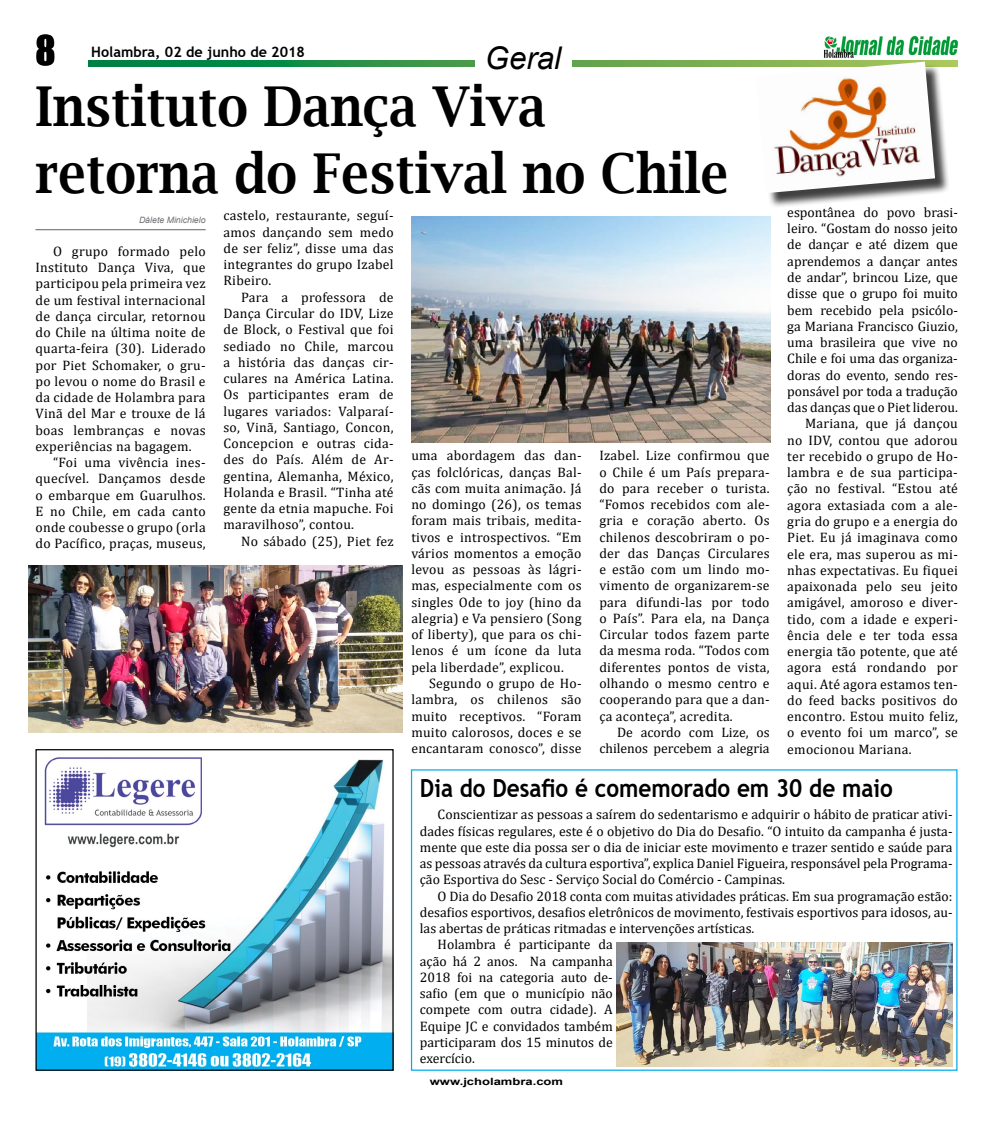
<style>
.page{position:relative;width:993px;height:1124px;background:#fff}
.page>*{position:absolute;margin:0;border:0;box-sizing:border-box;transform-origin:0 0}
.t1{font:600 55px/66px "Lucida Bright";color:#000;scale:.9 1}
.t2{font:37.5px "Impact";color:#000}
.t3{font:italic 31.25px "Arial";color:#000}
.t4{font:700 25px "Trebuchet MS";color:#000;scale:.9 1}
.t5{font:700 14.38px "Trebuchet MS";color:#000}
.t6{font:13.75px/16.2px "Cambria";color:#000;text-align:justify}
.t7{font:13.75px "Cambria";letter-spacing:.02em;color:#000}
.t8{font:700 10px "Arial";color:#000;scale:1.3 1}
.t9{font:italic 8.75px "Arial";color:#6d6e71}
</style>
<div class="page">
<svg style="left:89px;top:60px;width:868px;height:7px;background:#409a4c"></svg>
<img style="left:823px;top:35px;width:135px;height:23px">
<div style="left:474px;top:40px;width:97px;height:35px;background:#fff"></div>
<img style="left:411px;top:217px;width:359px;height:225px">
<img style="left:37px;top:757px;width:354px;height:311px">
<hr style="left:35px;top:229px;width:171px;height:1px;background:#808285">
<div style="left:757px;top:64px;width:193px;height:144px;background:#000;opacity:.75"></div>
<img style="left:755px;top:62px;width:179px;height:131px">
<img style="left:28px;top:565px;width:374px;height:167px">
<svg style="left:410px;top:769px;width:547px;height:302px"></svg>
<img style="left:616px;top:942px;width:336px;height:123px">
<h2 class="t2" style="left:35px;top:21px;width:22px">8</h2>
<p class="t5" style="left:91px;top:43px;width:215px">Holambra, 02 de junho de 2018</p>
<h3 class="t3" style="left:484px;top:38px;width:78px">Geral</h3>
<h1 class="t1" style="left:35px;top:74px;width:771px">Instituto Dança Viva retorna do Festival no Chile</h1>
<p class="t6" style="left:223px;top:207px;width:172px">castelo, restaurante, seguí&shy;amos dançando sem medo de ser feliz”, disse uma das integrantes do grupo Izabel Ribeiro.</p>
<p class="t6" style="left:223px;top:289px;width:172px;text-indent:18px">Para a professora de Dança Circular do IDV, Lize de Block, o Festival que foi sediado no Chile, marcou a história das danças cir&shy;culares na América Latina.<br>Os participantes eram de lugares variados: Valparaí&shy;so, Vinã, Santiago, Concon, Concepcion e outras cida&shy;des do País. Além de Ar&shy;gentina, Alemanha, México, Holanda e Brasil. “Tinha até gente da etnia mapuche. Foi maravilhoso”, contou.</p>
<p class="t7" style="left:241px;top:533px;width:154px">No sábado (25), Piet fez</p>
<p class="t6" style="left:787px;top:204px;width:172px">espontânea do povo brasi-</p>
<p class="t6" style="left:787px;top:220px;width:172px">leiro. “Gostam do nosso jeito</p>
<p class="t6" style="left:787px;top:236px;width:172px">de dançar e até dizem que</p>
<p class="t6" style="left:787px;top:253px;width:172px">aprendemos a dançar antes</p>
<p class="t6" style="left:787px;top:269px;width:172px">de andar”, brincou Lize, que</p>
<p class="t6" style="left:787px;top:285px;width:172px">disse que o grupo foi muito</p>
<p class="t6" style="left:787px;top:301px;width:172px">bem recebido pela psicólo-</p>
<p class="t6" style="left:787px;top:318px;width:172px">ga Mariana Francisco Giuzio,</p>
<p class="t6" style="left:787px;top:334px;width:172px">uma brasileira que vive no</p>
<p class="t6" style="left:787px;top:350px;width:172px">Chile e foi uma das organiza-</p>
<p class="t6" style="left:787px;top:366px;width:172px">doras do evento, sendo res-</p>
<p class="t6" style="left:787px;top:383px;width:172px">ponsável por toda a tradução</p>
<p class="t6" style="left:787px;top:399px;width:172px">das danças que o Piet liderou.</p>
<p class="t7" style="left:804px;top:415px;width:154px">Mariana, que já dançou</p>
<p class="t7" style="left:787px;top:432px;width:172px">no IDV, contou que adorou</p>
<p class="t7" style="left:787px;top:448px;width:172px">ter recebido o grupo de Ho-</p>
<p class="t7" style="left:787px;top:464px;width:172px">lambra e de sua participa-</p>
<p class="t7" style="left:787px;top:480px;width:172px">ção no festival. “Estou até</p>
<p class="t7" style="left:787px;top:497px;width:172px">agora extasiada com a ale-</p>
<p class="t7" style="left:787px;top:513px;width:172px">gria do grupo e a energia do</p>
<p class="t7" style="left:787px;top:529px;width:172px">Piet. Eu já imaginava como</p>
<p class="t7" style="left:787px;top:545px;width:172px">ele era, mas superou as mi-</p>
<p class="t7" style="left:787px;top:562px;width:172px">nhas expectativas. Eu fiquei</p>
<p class="t7" style="left:787px;top:578px;width:172px">apaixonada pelo seu jeito</p>
<p class="t7" style="left:787px;top:594px;width:172px">amigável, amoroso e diver-</p>
<p class="t7" style="left:787px;top:610px;width:172px">tido, com a idade e experi-</p>
<p class="t7" style="left:787px;top:627px;width:172px">ência dele e ter toda essa</p>
<p class="t7" style="left:787px;top:643px;width:172px">energia tão potente, que até</p>
<p class="t7" style="left:787px;top:659px;width:172px">agora está rondando por</p>
<p class="t7" style="left:787px;top:675px;width:172px">aqui. Até agora estamos ten-</p>
<p class="t7" style="left:787px;top:692px;width:172px">do feed backs positivos do</p>
<p class="t7" style="left:787px;top:708px;width:172px">encontro. Estou muito feliz,</p>
<p class="t7" style="left:787px;top:724px;width:172px">o evento foi um marco”, se</p>
<p class="t7" style="left:787px;top:740px;width:126px">emocionou Mariana.</p>
<p class="t9" style="left:139px;top:214px;width:68px">Dálete Minichielo</p>
<p class="t6" style="left:35px;top:243px;width:172px;text-indent:18px">O grupo formado pelo Instituto Dança Viva, que participou pela primeira vez de um festival internacional de dança circular, retornou do Chile na última noite de quarta-feira (30). Liderado por Piet Schomaker, o gru&shy;po levou o nome do Brasil e da cidade de Holambra para Vinã del Mar e trouxe de lá boas lembranças e novas experiências na bagagem.</p>
<p class="t6" style="left:35px;top:454px;width:172px;text-indent:18px">“Foi uma vivência ines&shy;quecível. Dançamos desde o embarque em Guarulhos.<br>E no Chile, em cada canto onde coubesse o grupo (orla do Pacífico, praças, museus,</p>
<p class="t6" style="left:599px;top:447px;width:172px">Izabel. Lize confirmou que o Chile é um País prepara&shy;do para receber o turista. “Fomos recebidos com ale&shy;gria e coração aberto. Os chilenos descobriram o po&shy;der das Danças Circulares e estão com um lindo mo&shy;vimento de organizarem-se para difundi-las por todo o País”. Para ela, na Dança Circular todos fazem parte da mesma roda. “Todos com diferentes pontos de vista, olhando o mesmo centro e cooperando para que a dan&shy;ça aconteça”, acredita.</p>
<p class="t6" style="left:599px;top:723px;width:172px;text-align:right">De acordo com Lize, os chilenos percebem a alegria</p>
<p class="t6" style="left:411px;top:447px;width:172px">uma abordagem das dan&shy;ças folclóricas, danças Bal&shy;cãs com muita animação. Já no domingo (26), os temas foram mais tribais, medita&shy;tivos e introspectivos. “Em vários momentos a emoção levou as pessoas às lágri&shy;mas, especialmente com os singles Ode to joy (hino da alegria) e Va pensiero (Song of liberty), que para os chi&shy;lenos é um ícone da luta pela liberdade”, explicou.</p>
<p class="t6" style="left:411px;top:675px;width:172px;text-indent:18px">Segundo o grupo de Ho&shy;lambra, os chilenos são muito receptivos. “Foram muito calorosos, doces e se encantaram conosco”, disse</p>
<h3 class="t4" style="left:420px;top:772px;width:527px">Dia do Desafio é comemorado em 30 de maio</h3>
<p class="t6" style="left:420px;top:806px;width:534px;text-indent:18px">Conscientizar as pessoas a saírem do sedentarismo e adquirir o hábito de praticar ativi&shy;dades físicas regulares, este é o objetivo do Dia do Desafio. “O intuito da campanha é justa&shy;mente que este dia possa ser o dia de iniciar este movimento e trazer sentido e saúde para as pessoas através da cultura esportiva”, explica Daniel Figueira, responsável pela Programa&shy;ção Esportiva do Sesc - Serviço Social do Comércio - Campinas.</p>
<p class="t6" style="left:437px;top:887px;width:516px">O Dia do Desafio 2018 conta com muitas atividades práticas. Em sua programação estão:</p>
<p class="t6" style="left:420px;top:903px;width:534px">desafios esportivos, desafios eletrônicos de movimento, festivais esportivos para idosos, au-</p>
<p class="t6" style="left:420px;top:920px;width:336px">las abertas de práticas ritmadas e intervenções artísticas.</p>
<p class="t6" style="left:437px;top:936px;width:177px">Holambra é participante da</p>
<p class="t6" style="left:420px;top:952px;width:194px">ação há 2 anos. Na campanha</p>
<p class="t6" style="left:420px;top:968px;width:194px">2018 foi na categoria auto de-</p>
<p class="t6" style="left:420px;top:985px;width:194px">safio (em que o município não</p>
<p class="t6" style="left:420px;top:1001px;width:194px">compete com outra cidade). A</p>
<p class="t6" style="left:420px;top:1017px;width:194px">Equipe JC e convidados também</p>
<p class="t6" style="left:420px;top:1033px;width:194px">participaram dos 15 minutos de</p>
<p class="t6" style="left:420px;top:1050px;width:56px">exercício.</p>
<p class="t8" style="left:429px;top:1074px;width:104px">www.jcholambra.com</p>
</div>
